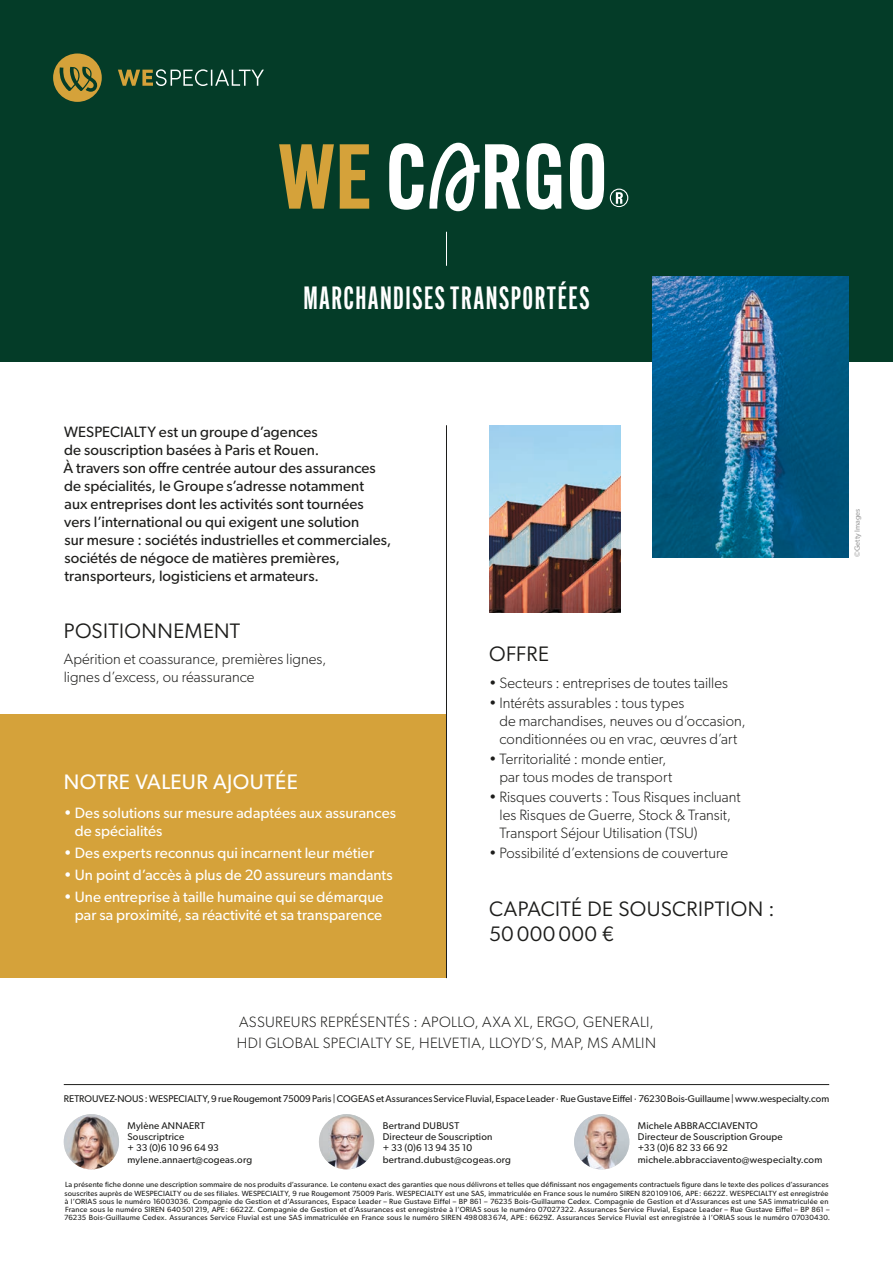
<style>
.page{position:relative;width:893px;height:1263px;background:#fff}
.page>*{position:absolute;margin:0;border:0;box-sizing:border-box;transform-origin:0 0}
.t1{font:600 31.5px "Alternate Gothic Comp ATF";letter-spacing:.05em;color:#fff}
.t2{font:21px/25.2px "Gibson";letter-spacing:.02em;color:#1d1d1b}
.t3{font:21px "Gibson";letter-spacing:.02em;color:#fff}
.t4{font:300 15px/18px "Gibson";letter-spacing:.005em;color:#1d1d1b}
.t5{font:15px/18px "Gibson";letter-spacing:.005em;color:#1d1d1b}
.t6{font:15px/18px "Gibson";letter-spacing:.005em;color:#fff}
.t7{font:9.75px/11.2px "Gibson";letter-spacing:.015em;color:#1d1d1b}
.t8{font:7.5px/8.2px "Gibson";letter-spacing:.02em;color:#1d1d1b}
.t9{font:7.5px "Gibson";color:#9d9d9d}
</style>
<div class="page">
<div style="left:0;top:0;width:893px;height:361px;background:#043c28"></div>
<div style="left:0;top:714px;width:446px;height:264px;background:#d5a23a"></div>
<hr style="left:446px;top:425px;width:1px;height:553px;background:#1d1d1b">
<hr style="left:446px;top:232px;width:1px;height:34px;background:#fff">
<hr style="left:64px;top:1084px;width:765px;height:1px;background:#1d1d1b">
<svg style="left:279px;top:144px;width:55px;height:65px"></svg>
<svg style="left:340px;top:144px;width:29px;height:65px"></svg>
<svg style="left:527px;top:143px;width:34px;height:67px"></svg>
<svg style="left:570px;top:143px;width:34px;height:67px"></svg>
<svg style="left:610px;top:189px;width:18px;height:18px"></svg>
<svg style="left:389px;top:143px;width:132px;height:68px"></svg>
<img style="left:319px;top:1114px;width:55px;height:55px;border-radius:28px">
<img style="left:64px;top:1114px;width:55px;height:55px;border-radius:28px">
<img style="left:574px;top:1114px;width:55px;height:55px;border-radius:28px">
<img style="left:489px;top:425px;width:132px;height:187px">
<img style="left:653px;top:276px;width:195px;height:281px">
<svg style="left:118px;top:69px;width:146px;height:17px"></svg>
<svg style="left:53px;top:53px;width:49px;height:49px"></svg>
<h1 class="t1" style="left:303px;top:279px;width:288px">MARCHANDISES TRANSPORTÉES</h1>
<p class="t5" style="left:63px;top:423px;width:329px">WESPECIALTY est un groupe d’agences<br>de souscription basées à Paris et Rouen.<br>À travers son offre centrée autour des assurances de spécialités, le Groupe s’adresse notamment<br>aux entreprises dont les activités sont tournées vers l’international ou qui exigent une solution<br>sur mesure : sociétés industrielles et commerciales, sociétés de négoce de matières premières, transporteurs, logisticiens et armateurs.</p>
<h2 class="t2" style="left:64px;top:617px;width:178px">POSITIONNEMENT</h2>
<h3 class="t4" style="left:64px;top:650px;width:264px">Apérition et coassurance, premières lignes, lignes d’excess, ou réassurance</h3>
<h2 class="t3" style="left:64px;top:769px;width:236px">NOTRE VALEUR AJOUTÉE</h2>
<h3 class="t6" style="left:75px;top:803px;width:323px;text-indent:-11px">• Des solutions sur mesure adaptées aux assurances de spécialités</h3>
<h3 class="t6" style="left:64px;top:843px;width:312px">• Des experts reconnus qui incarnent leur métier</h3>
<h3 class="t6" style="left:64px;top:866px;width:330px">• Un point d’accès à plus de 20 assureurs mandants</h3>
<h3 class="t6" style="left:64px;top:888px;width:321px;text-align:right">• Une entreprise à taille humaine qui se démarque par sa proximité, sa réactivité et sa transparence</h3>
<h2 class="t2" style="left:489px;top:641px;width:61px">OFFRE</h2>
<h3 class="t4" style="left:489px;top:673px;width:240px">• Secteurs : entreprises de toutes tailles</h3>
<h3 class="t4" style="left:499px;top:693px;width:248px;text-indent:-10px">• Intérêts assurables : tous types<br>de marchandises, neuves ou d’occasion, conditionnées ou en vrac, œuvres d’art</h3>
<h3 class="t4" style="left:499px;top:749px;width:174px;text-indent:-10px">• Territorialité : monde entier, par tous modes de transport</h3>
<h3 class="t4" style="left:499px;top:788px;width:243px;text-indent:-10px">• Risques couverts : Tous Risques incluant les Risques de Guerre, Stock &amp; Transit,<br>Transport Séjour Utilisation (TSU)</h3>
<h3 class="t4" style="left:489px;top:844px;width:241px">• Possibilité d’extensions de couverture</h3>
<h2 class="t2" style="left:489px;top:896px;width:287px">CAPACITÉ DE SOUSCRIPTION :<br>50 000 000 €</h2>
<p class="t9" style="left:853px;top:557px;width:50px;rotate:-90deg">©Getty Images</p>
<h3 class="t4" style="left:237px;top:1011px;width:420px;line-height:21px">ASSUREURS REPRÉSENTÉS : APOLLO, AXA XL, ERGO, GENERALI,<br>HDI GLOBAL SPECIALTY SE, HELVETIA, LLOYD’S, MAP, MS AMLIN</h3>
<h3 class="t7" style="left:64px;top:1093px;width:767px">RETROUVEZ-NOUS : WESPECIALTY, 9 rue Rougemont 75009 Paris | COGEAS et Assurances Service Fluvial, Espace Leader · Rue Gustave Eiffel · 76230 Bois-Guillaume | www.wespecialty.com</h3>
<h3 class="t7" style="left:128px;top:1120px;width:126px">Mylène ANNAERT<br>Souscriptrice<br>+ 33 (0)6 10 96 64 93 mylene.annaert@cogeas.org</h3>
<h3 class="t7" style="left:383px;top:1120px;width:130px">Bertrand DUBUST<br>Directeur de Souscription<br>+ 33 (0)6 13 94 35 10 bertrand.dubust@cogeas.org</h3>
<h3 class="t7" style="left:638px;top:1120px;width:186px">Michele ABBRACCIAVENTO<br>Directeur de Souscription Groupe<br>+33 (0)6 82 33 66 92 michele.abbracciavento@wespecialty.com</h3>
<p class="t8" style="left:64px;top:1180px;width:768px">La présente fiche donne une description sommaire de nos produits d’assurance. Le contenu exact des garanties que nous délivrons et telles que définissant nos engagements contractuels figure dans le texte des polices d’assurances souscrites auprès de WESPECIALTY ou de ses filiales. WESPECIALTY, 9 rue Rougemont 75009 Paris. WESPECIALTY est une SAS, immatriculée en France sous le numéro SIREN 820109106, APE: 6622Z. WESPECIALTY est enregistrée à l’ORIAS sous le numéro 16003036. Compagnie de Gestion et d’Assurances, Espace Leader – Rue Gustave Eiffel – BP 861 – 76235 Bois-Guillaume Cedex. Compagnie de Gestion et d’Assurances est une SAS immatriculée en France sous le numéro SIREN 640501219, APE: 6622Z. Compagnie de Gestion et d’Assurances est enregistrée à l’ORIAS sous le numéro 07027322. Assurances Service Fluvial, Espace Leader – Rue Gustave Eiffel – BP 861 – 76235 Bois-Guillaume Cedex. Assurances Service Fluvial est une SAS immatriculée en France sous le numéro SIREN 498083674, APE: 6629Z. Assurances Service Fluvial est enregistrée à l’ORIAS sous le numéro 07030430.</p>
</div>
